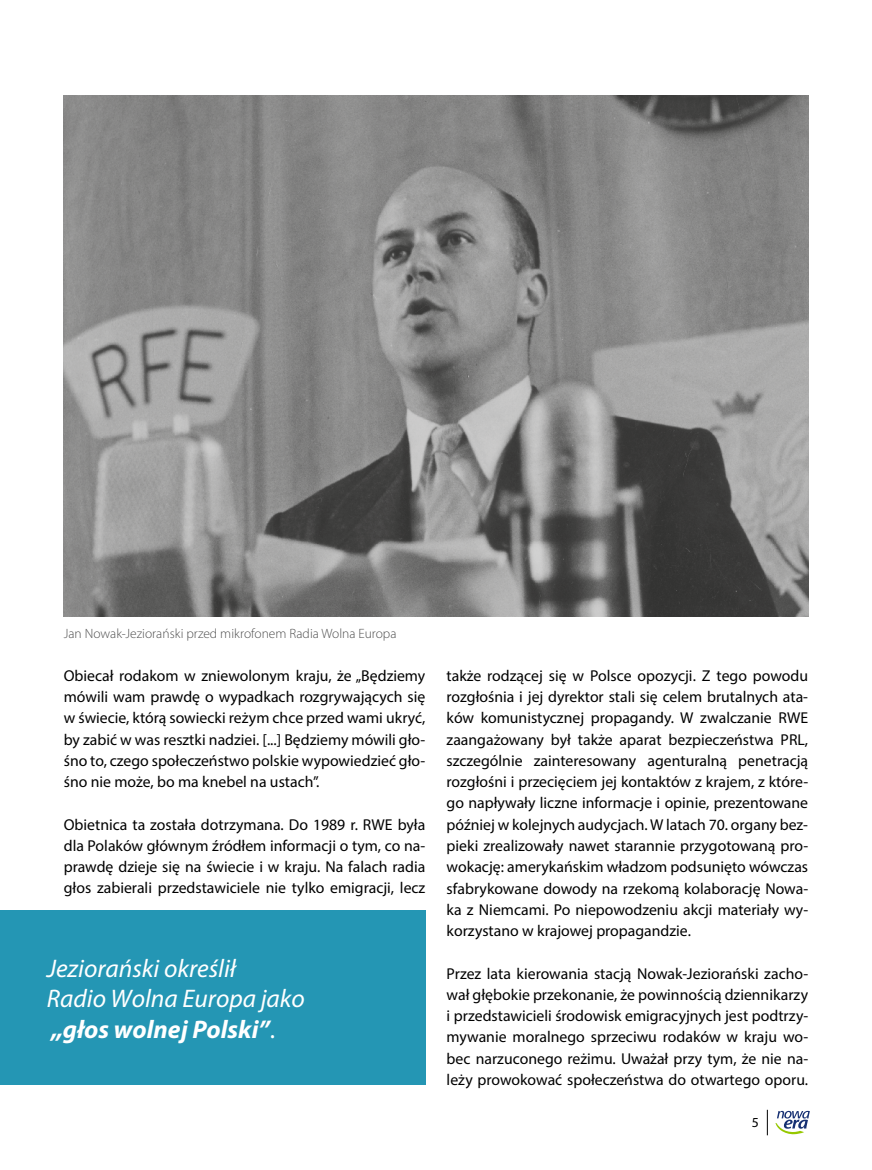
<style>
.page{position:relative;width:872px;height:1170px;background:#fff}
.page>*{position:absolute;margin:0;border:0;box-sizing:border-box;transform-origin:0 0}
.t1{font:italic 25.5px/30.6px "Myriad Pro";color:#fff}
.t2{font:15.75px/21.3px "Myriad Pro";color:#000;text-align:justify}
.t3{font:13.8px "Myriad Pro";color:#000}
.t4{font:300 13.5px "Myriad Pro";color:#000}
.s1{font-weight:700}
.s2{font-style:normal}
</style>
<div class="page">
<svg style="left:775px;top:1110px;width:35px;height:24px"></svg>
<svg style="left:767px;top:1109px;width:1px;height:26px"></svg>
<div style="left:0;top:910px;width:425px;height:174px;background:#2496b4"></div>
<img style="left:64px;top:96px;width:744px;height:521px">
<p class="t4" style="left:64px;top:625px;width:334px">Jan Nowak-Jeziorański przed mikrofonem Radia Wolna Europa</p>
<p class="t2" style="left:64px;top:664px;width:363px">Obiecał rodakom w zniewolonym kraju, że „Będziemy mówili wam prawdę o wypadkach rozgrywających się w świecie, którą sowiecki reżym chce przed wami ukryć, by zabić w was resztki nadziei. [...] Będziemy mówili gło&shy;śno to, czego społeczeństwo polskie wypowiedzieć gło&shy;śno nie może, bo ma knebel na ustach”.</p>
<p class="t2" style="left:64px;top:813px;width:363px">Obietnica ta została dotrzymana. Do 1989 r. RWE była dla Polaków głównym źródłem informacji o tym, co na&shy;prawdę dzieje się na świecie i w kraju. Na falach radia głos zabierali przedstawiciele nie tylko emigracji, lecz</p>
<h1 class="t1" style="left:47px;top:952px;width:259px">Jeziorański określił<br>Radio Wolna Europa jako <span class="s1">„głos wolnej Polski”</span><span class="s2">.</span></h1>
<p class="t2" style="left:446px;top:664px;width:363px">także rodzącej się w Polsce opozycji. Z tego powodu rozgłośnia i jej dyrektor stali się celem brutalnych ata&shy;ków komunistycznej propagandy. W zwalczanie RWE zaangażowany był także aparat bezpieczeństwa PRL, szczególnie zainteresowany agenturalną penetracją rozgłośni i przecięciem jej kontaktów z krajem, z które&shy;go napływały liczne informacje i opinie, prezentowane później w kolejnych audycjach. W latach 70. organy bez&shy;pieki zrealizowały nawet starannie przygotowaną pro&shy;wokację: amerykańskim władzom podsunięto wówczas sfabrykowane dowody na rzekomą kolaborację Nowa&shy;ka z Niemcami. Po niepowodzeniu akcji materiały wy&shy;korzystano w krajowej propagandzie.</p>
<p class="t2" style="left:446px;top:962px;width:363px">Przez lata kierowania stacją Nowak-Jeziorański zacho&shy;wał głębokie przekonanie, że powinnością dziennikarzy i przedstawicieli środowisk emigracyjnych jest podtrzy&shy;mywanie moralnego sprzeciwu rodaków w kraju wo&shy;bec narzuconego reżimu. Uważał przy tym, że nie na&shy;leży prowokować społeczeństwa do otwartego oporu.</p>
<p class="t3" style="left:751px;top:1114px;width:9px">5</p>
</div>
